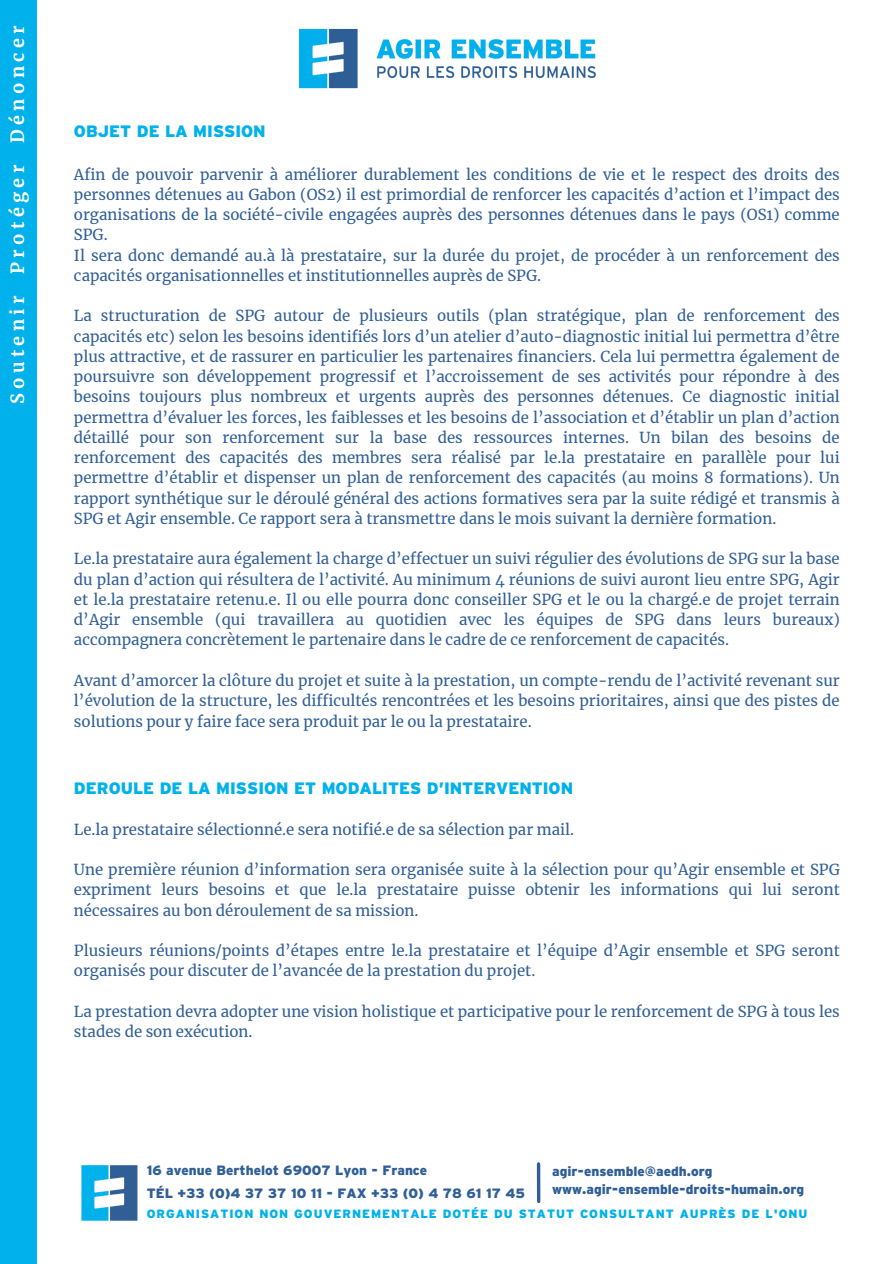
<style>
.page{position:relative;width:894px;height:1264px;background:#fff}
.page>*{position:absolute;margin:0;border:0;box-sizing:border-box;transform-origin:0 0}
.t1{font:700 18px "Merriweather";letter-spacing:.245em;color:#fff}
.t2{font:900 16.5px "Interstate";color:#00b1eb}
.t3{font:15px/20.2px "Merriweather";color:#305f97;text-align:justify}
.t4{font:900 13.5px/18px "Interstate";color:#305f97}
.t5{font:900 12px "Interstate";letter-spacing:.08em;color:#00b1eb}
</style>
<div class="page">
<img style="left:299px;top:28px;width:297px;height:61px">
<img style="left:81px;top:1165px;width:57px;height:56px">
<svg style="left:536px;top:1163px;width:4px;height:38px"></svg>
<div style="left:0;top:0;width:37px;height:1263px;background:#00b1eb"></div>
<h3 class="t1" style="left:6px;top:404px;width:380px;rotate:-90deg">Soutenir Protéger Dénoncer</h3>
<h3 class="t2" style="left:74px;top:121px;width:193px">OBJET DE LA MISSION</h3>
<h3 class="t3" style="left:74px;top:164px;width:767px;text-align:left">Afin de pouvoir parvenir à améliorer durablement les conditions de vie et le respect des droits des personnes détenues au Gabon (OS2) il est primordial de renforcer les capacités d’action et l’impact des organisations de la société-civile engagées auprès des personnes détenues dans le pays (OS1) comme SPG.<br>Il sera donc demandé au.à là prestataire, sur la durée du projet, de procéder à un renforcement des capacités organisationnelles et institutionnelles auprès de SPG.</h3>
<h1 class="t3" style="left:74px;top:306px;width:767px">La structuration de SPG autour de plusieurs outils (plan stratégique, plan de renforcement des capacités etc) selon les besoins identifiés lors d’un atelier d’auto-diagnostic initial lui permettra d’être plus attractive, et de rassurer en particulier les partenaires financiers. Cela lui permettra également de poursuivre son développement progressif et l’accroissement de ses activités pour répondre à des besoins toujours plus nombreux et urgents auprès des personnes détenues. Ce diagnostic initial permettra d’évaluer les forces, les faiblesses et les besoins de l’association et d’établir un plan d’action détaillé pour son renforcement sur la base des ressources internes. Un bilan des besoins de renforcement des capacités des membres sera réalisé par le.la prestataire en parallèle pour lui permettre d’établir et dispenser un plan de renforcement des capacités (au moins 8 formations). Un rapport synthétique sur le déroulé général des actions formatives sera par la suite rédigé et transmis à SPG et Agir ensemble. Ce rapport sera à transmettre dans le mois suivant la dernière formation.</h1>
<h3 class="t3" style="left:74px;top:549px;width:767px">Le.la prestataire aura également la charge d’effectuer un suivi régulier des évolutions de SPG sur la base du plan d’action qui résultera de l’activité. Au minimum 4 réunions de suivi auront lieu entre SPG, Agir et le.la prestataire retenu.e. Il ou elle pourra donc conseiller SPG et le ou la chargé.e de projet terrain d’Agir ensemble (qui travaillera au quotidien avec les équipes de SPG dans leurs bureaux) accompagnera concrètement le partenaire dans le cadre de ce renforcement de capacités.</h3>
<h3 class="t3" style="left:74px;top:670px;width:767px">Avant d’amorcer la clôture du projet et suite à la prestation, un compte-rendu de l’activité revenant sur l’évolution de la structure, les difficultés rencontrées et les besoins prioritaires, ainsi que des pistes de solutions pour y faire face sera produit par le ou la prestataire.</h3>
<h3 class="t2" style="left:74px;top:778px;width:500px">DEROULE DE LA MISSION ET MODALITES D’INTERVENTION</h3>
<h3 class="t3" style="left:74px;top:819px;width:501px">Le.la prestataire sélectionné.e sera notifié.e de sa sélection par mail.</h3>
<p class="t3" style="left:74px;top:859px;width:767px">Une première réunion d’information sera organisée suite à la sélection pour qu’Agir ensemble et SPG expriment leurs besoins et que le.la prestataire puisse obtenir les informations qui lui seront nécessaires au bon déroulement de sa mission.</p>
<p class="t3" style="left:74px;top:940px;width:767px">Plusieurs réunions/points d’étapes entre le.la prestataire et l’équipe d’Agir ensemble et SPG seront organisés pour discuter de l’avancée de la prestation du projet.</p>
<p class="t3" style="left:74px;top:1001px;width:767px">La prestation devra adopter une vision holistique et participative pour le renforcement de SPG à tous les stades de son exécution.</p>
<h2 class="t4" style="left:147px;top:1160px;width:282px">16 avenue Berthelot 69007 Lyon - France</h2>
<p class="t4" style="left:147px;top:1183px;width:380px">TÉL +33 (0)4 37 37 10 11 - FAX +33 (0) 4 78 61 17 45</p>
<h1 class="t5" style="left:147px;top:1206px;width:662px">ORGANISATION NON GOUVERNEMENTALE DOTÉE DU STATUT CONSULTANT AUPRÈS DE L'ONU</h1>
<h3 class="t4" style="left:552px;top:1162px;width:253px">agir-ensemble@aedh.org www.agir-ensemble-droits-humain.org</h3>
</div>
